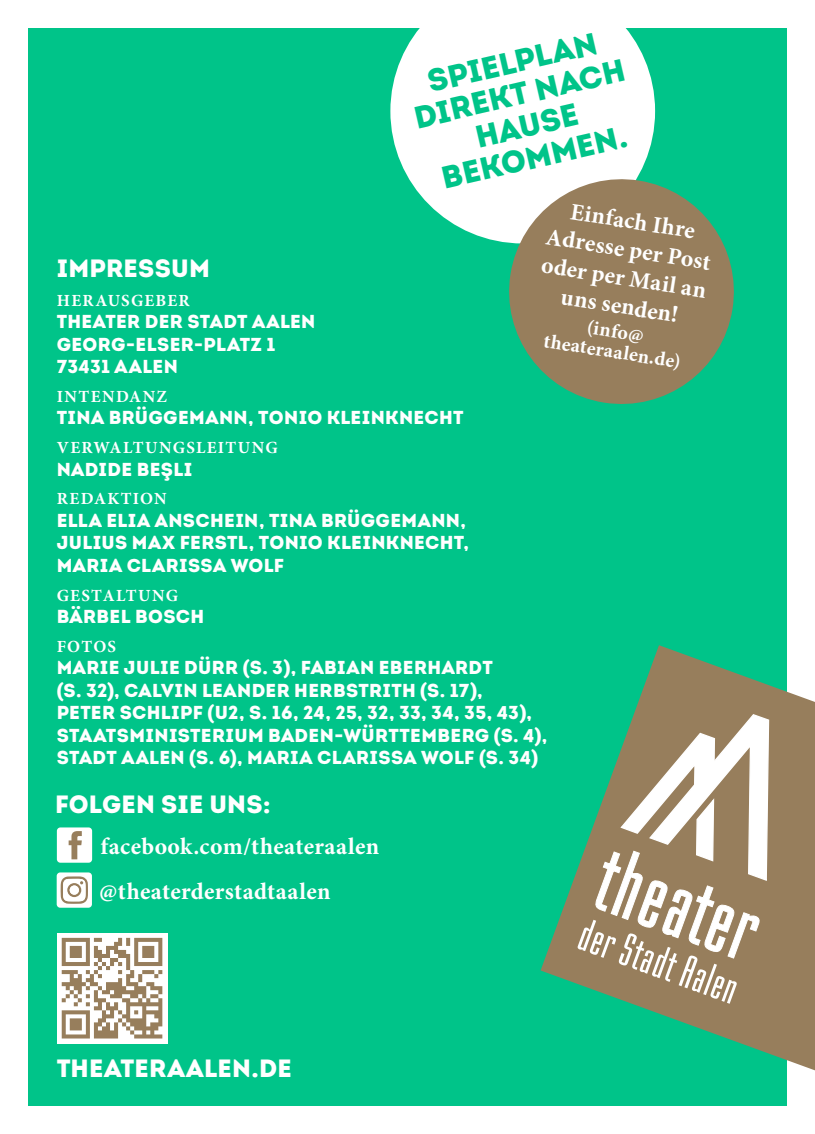
<style>
.page{position:relative;width:815px;height:1134px;background:#fff}
.page>*{position:absolute;margin:0;border:0;box-sizing:border-box;transform-origin:0 0}
.t1{font:900 31.25px/32.5px "Intro";color:#00c489;text-align:center}
.t2{font:900 25px "Intro";letter-spacing:.01em;color:#fff}
.t3{font:700 23.75px/28.5px "Minion Pro";letter-spacing:.015em;color:#fff;text-align:center}
.t4{font:700 20px/20px "Minion Pro";color:#fff;text-align:center}
.t5{font:900 18.75px/22.5px "Intro";letter-spacing:.02em;color:#fff}
.t6{font:700 17px "Minion Pro";letter-spacing:.075em;color:#fff}
</style>
<div class="page">
<div style="left:28px;top:28px;width:759px;height:1078px;background:#00c489"></div>
<svg style="left:57px;top:933px;width:110px;height:110px;background:#faf9f7"></svg>
<svg style="left:62px;top:938px;width:100px;height:100px;background:#c8bbaa"></svg>
<svg style="left:390px;top:28px;width:265px;height:214px;background:#e0f7f0"></svg>
<svg style="left:501px;top:171px;width:233px;height:233px;fill:#977e5c"></svg>
<svg style="left:541px;top:645px;width:274px;height:425px"></svg>
<svg style="left:578px;top:713px;width:192px;height:291px;background:#a5a78c"></svg>
<div style="left:57px;top:872px;width:35px;height:36px;background:#fff;border-radius:4px"></div>
<svg style="left:61px;top:876px;width:27px;height:28px"></svg>
<div style="left:70px;top:885px;width:9px;height:10px;background:#fff;border-radius:50%"></div>
<div style="left:57px;top:827px;width:35px;height:36px;background:#fff;border-radius:4px"></div>
<svg style="left:69px;top:831px;width:13px;height:28px"></svg>
<h1 class="t1" style="left:404px;top:70px;width:217px;rotate:-13deg">SPIELPLAN<br>DIREKT NACH<br>HAUSE<br>BEKOMMEN.</h1>
<p class="t3" style="left:553px;top:194px;width:168px;rotate:9deg">Einfach Ihre<br>Adresse per Post oder per Mail an uns senden!</p>
<p class="t4" style="left:549px;top:310px;width:140px;rotate:9deg">(info@ theateraalen.de)</p>
<h2 class="t2" style="left:57px;top:252px;width:155px">IMPRESSUM</h2>
<p class="t6" style="left:57px;top:288px;width:134px">HERAUSGEBER</p>
<p class="t5" style="left:57px;top:310px;width:260px">THEATER DER STADT AALEN<br>GEORG-ELSER-PLATZ 1<br>73431 AALEN</p>
<p class="t6" style="left:57px;top:384px;width:112px">INTENDANZ</p>
<p class="t5" style="left:57px;top:406px;width:408px">TINA BRÜGGEMANN, TONIO KLEINKNECHT</p>
<p class="t6" style="left:57px;top:436px;width:223px">VERWALTUNGSLEITUNG</p>
<p class="t5" style="left:57px;top:457px;width:137px">NADIDE BEŞLI</p>
<p class="t6" style="left:57px;top:487px;width:112px">REDAKTION</p>
<p class="t5" style="left:57px;top:509px;width:414px">ELLA ELIA ANSCHEIN, TINA BRÜGGEMANN,<br>JULIUS MAX FERSTL, TONIO KLEINKNECHT,<br>MARIA CLARISSA WOLF</p>
<p class="t6" style="left:57px;top:583px;width:123px">GESTALTUNG</p>
<p class="t5" style="left:57px;top:605px;width:149px">BÄRBEL BOSCH</p>
<p class="t6" style="left:57px;top:634px;width:61px">FOTOS</p>
<p class="t5" style="left:57px;top:656px;width:492px">MARIE JULIE DÜRR (S. 3), FABIAN EBERHARDT<br>(S. 32), CALVIN LEANDER HERBSTRITH (S. 17),<br>PETER SCHLIPF (U2, S. 16, 24, 25, 32, 33, 34, 35, 43), STAATSMINISTERIUM BADEN-WÜRTTEMBERG (S. 4), STADT AALEN (S. 6), MARIA CLARISSA WOLF (S. 34)</p>
<h2 class="t2" style="left:55px;top:787px;width:217px">FOLGEN SIE UNS:</h2>
<p class="t3" style="left:99px;top:823px;width:281px;line-height:45px;text-align:left">facebook.com/theateraalen @theaterderstadtaalen</p>
<h2 class="t2" style="left:57px;top:1052px;width:237px">THEATERAALEN.DE</h2>
</div>
